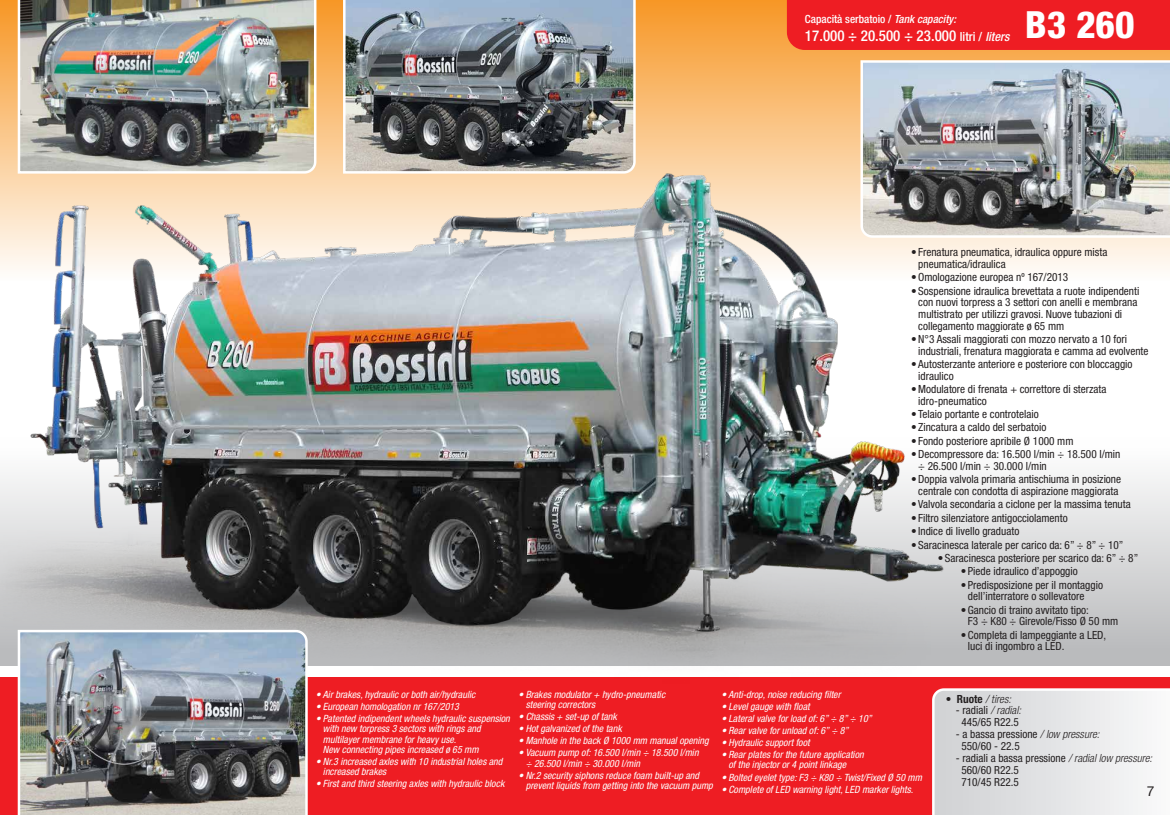
<style>
.page{position:relative;width:1170px;height:815px;background:#fff}
.page>*{position:absolute;margin:0;border:0;box-sizing:border-box;transform-origin:0 0}
.t1{font:800 condensed 37.5px "Helvetica Neue LT Pro";color:#fff}
.t2{font:500 condensed 15px "Helvetica Neue LT Pro";color:#fff}
.t3{font:13.75px "Helvetica Neue LT Pro";color:#231f20}
.t4{font:condensed 11.25px/11.6px "Helvetica Neue LT Pro";color:#231f20}
.t5{font:500 condensed 11.25px "Helvetica Neue LT Pro";color:#fff}
.t6{font:italic 300 condensed 11.25px "Helvetica Neue LT Pro";color:#231f20}
.t7{font:italic condensed 10px/10.2px "Helvetica Neue LT Pro";color:#fff}
.s1{font-style:italic}
.s2{font-size:12.5px}
.s3{font-style:italic;font-size:12.5px}
.s4{font-weight:700;font-style:normal}
.s5{font-weight:300;font-style:italic}
</style>
<div class="page">
<div style="left:0;top:678px;width:1169px;height:137px;background:#ee1d23"></div>
<svg style="left:0;top:0;width:1169px;height:270px"></svg>
<div style="left:0;top:437px;width:1169px;height:229px;background:linear-gradient(to bottom,#fff,#b5b7b9)"></div>
<svg style="left:932px;top:688px;width:237px;height:127px;background:#e5e5e6"></svg>
<div style="left:786px;top:0;width:383px;height:50px;background:#ee1d23"></div>
<img style="left:0;top:7px;width:960px;height:730px">
<img style="left:16px;top:0;width:302px;height:175px">
<img style="left:342px;top:0;width:295px;height:175px">
<img style="left:16px;top:629px;width:293px;height:186px">
<img style="left:859px;top:59px;width:310px;height:180px">
<p class="t5" style="left:805px;top:12px;width:152px">Capacità serbatoio / <span class="s1">Tank capacity:</span></p>
<p class="t2" style="left:805px;top:27px;width:206px">17.000 ÷ 20.500 ÷ 23.000 <span class="s2">litri /</span> <span class="s3">liters</span></p>
<p class="t1" style="left:1025px;top:2px;width:111px">B3 260</p>
<p class="t4" style="left:918px;top:246px;width:191px;text-indent:-7px">• Frenatura pneumatica, idraulica oppure mista pneumatica/idraulica</p>
<p class="t4" style="left:911px;top:271px;width:159px">•Omologazione europea nº 167/2013</p>
<p class="t4" style="left:918px;top:285px;width:223px;text-indent:-7px">• Sospensione idraulica brevettata a ruote indipendenti con nuovi torpress a 3 settori con anelli e membrana multistrato per utilizzi gravosi. Nuove tubazioni di collegamento maggiorate ø 65 mm</p>
<p class="t4" style="left:918px;top:333px;width:232px;text-indent:-7px">•N°3 Assali maggiorati con mozzo nervato a 10 fori industriali, frenatura maggiorata e camma ad evolvente</p>
<p class="t4" style="left:918px;top:358px;width:216px;text-indent:-7px">• Autosterzante anteriore e posteriore con bloccaggio idraulico</p>
<p class="t4" style="left:918px;top:383px;width:190px;text-indent:-7px">•Modulatore di frenata + correttore di sterzata idro-pneumatico</p>
<p class="t4" style="left:911px;top:408px;width:129px">• Telaio portante e controtelaio</p>
<p class="t4" style="left:911px;top:422px;width:137px">• Zincatura a caldo del serbatoio</p>
<p class="t4" style="left:911px;top:435px;width:164px">• Fondo posteriore apribile Ø 1000 mm</p>
<p class="t4" style="left:918px;top:448px;width:204px;text-indent:-7px">•Decompressore da: 16.500 l/min ÷ 18.500 l/min ÷ 26.500 l/min ÷ 30.000 l/min</p>
<p class="t4" style="left:911px;top:473px;width:211px;text-align:center">•Doppia valvola primaria antischiuma in posizione centrale con condotta di aspirazione maggiorata</p>
<p class="t4" style="left:911px;top:498px;width:221px">• Valvola secondaria a ciclone per la massima tenuta</p>
<p class="t4" style="left:911px;top:512px;width:158px">• Filtro silenziatore antigocciolamento</p>
<p class="t4" style="left:911px;top:525px;width:110px">• Indice di livello graduato</p>
<p class="t4" style="left:911px;top:539px;width:214px">• Saracinesca laterale per carico da: 6” ÷ 8” ÷ 10”</p>
<p class="t4" style="left:937px;top:552px;width:202px">• Saracinesca posteriore per scarico da: 6” ÷ 8”</p>
<p class="t4" style="left:960px;top:565px;width:118px">• Piede idraulico d’appoggio</p>
<p class="t4" style="left:967px;top:579px;width:137px;text-indent:-7px">• Predisposizione per il montaggio dell’interratore o sollevatore</p>
<p class="t4" style="left:967px;top:604px;width:152px;text-indent:-7px">•Gancio di traino avvitato tipo:<br>F3 ÷ K80 ÷ Girevole/Fisso Ø 50 mm</p>
<p class="t4" style="left:967px;top:629px;width:140px;text-indent:-7px">• Completa di lampeggiante a LED, luci di ingombro a LED.</p>
<p class="t7" style="left:316px;top:690px;width:161px">• Air brakes, hydraulic or both air/hydraulic</p>
<p class="t7" style="left:316px;top:702px;width:145px">• European homologation nr 167/2013</p>
<p class="t7" style="left:323px;top:714px;width:188px;text-indent:-7px">• Patented indipendent wheels hydraulic suspension with new torpress 3 sectors with rings and multilayer membrane for heavy use.<br>New connecting pipes increased ø 65 mm</p>
<p class="t7" style="left:323px;top:756px;width:181px;text-indent:-7px">• Nr.3 increased axles with 10 industrial holes and increased brakes</p>
<p class="t7" style="left:316px;top:779px;width:190px">• First and third steering axles with hydraulic block</p>
<p class="t7" style="left:525px;top:690px;width:141px;text-indent:-7px">• Brakes modulator + hydro-pneumatic steering correctors</p>
<p class="t7" style="left:518px;top:712px;width:100px">• Chassis + set-up of tank</p>
<p class="t7" style="left:518px;top:724px;width:105px">• Hot galvanized of the tank</p>
<p class="t7" style="left:518px;top:736px;width:192px">• Manhole in the back Ø 1000 mm manual opening</p>
<p class="t7" style="left:525px;top:748px;width:174px;text-indent:-7px">• Vacuum pump of: 16.500 l/min ÷ 18.500 l/min ÷ 26.500 l/min ÷ 30.000 l/min</p>
<p class="t7" style="left:525px;top:770px;width:189px;text-indent:-7px">• Nr.2 security siphons reduce foam built-up and prevent liquids from getting into the vacuum pump</p>
<p class="t7" style="left:721px;top:690px;width:121px">• Anti-drop, noise reducing filter</p>
<p class="t7" style="left:721px;top:702px;width:90px">• Level gauge with float</p>
<p class="t7" style="left:721px;top:714px;width:152px">• Lateral valve for load of: 6” ÷ 8” ÷ 10”</p>
<p class="t7" style="left:721px;top:726px;width:129px">• Rear valve for unload of: 6” ÷ 8”</p>
<p class="t7" style="left:721px;top:738px;width:90px">• Hydraulic support foot</p>
<p class="t7" style="left:728px;top:750px;width:137px;text-indent:-7px">• Rear plates for the future application of the injector or 4 point linkage</p>
<p class="t7" style="left:721px;top:772px;width:202px">• Bolted eyelet type: F3 ÷ K80 ÷ Twist/Fixed Ø 50 mm</p>
<p class="t7" style="left:721px;top:784px;width:193px">• Complete of LED warning light, LED marker lights.</p>
<p class="t6" style="left:945px;top:692px;width:67px"><span class="s4">• Ruote</span> / tires:</p>
<p class="t4" style="left:955px;top:705px;width:67px">- radiali <span class="s5">/ radial:</span></p>
<p class="t4" style="left:961px;top:716px;width:59px">445/65 R22.5</p>
<p class="t4" style="left:955px;top:728px;width:145px">- a bassa pressione <span class="s5">/ low pressure:</span></p>
<p class="t4" style="left:961px;top:740px;width:60px">550/60 - 22.5</p>
<p class="t4" style="left:955px;top:752px;width:198px">- radiali a bassa pressione <span class="s5">/ radial low pressure:</span></p>
<p class="t4" style="left:961px;top:764px;width:59px">560/60 R22.5</p>
<p class="t4" style="left:961px;top:776px;width:59px">710/45 R22.5</p>
<p class="t3" style="left:1146px;top:783px;width:9px">7</p>
</div>
